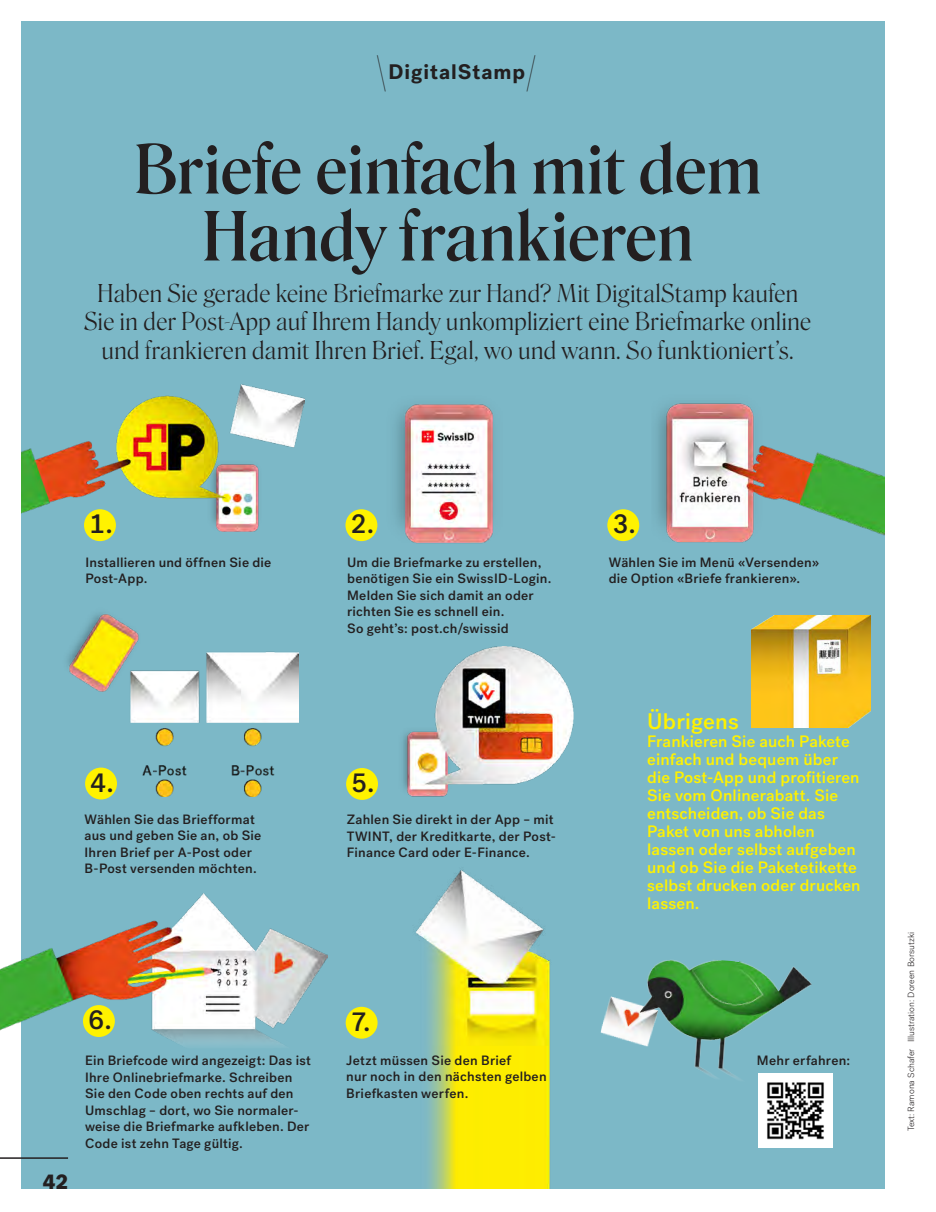
<style>
.page{position:relative;width:936px;height:1212px;background:#fff}
.page>*{position:absolute;margin:0;border:0;box-sizing:border-box;transform-origin:0 0}
.t1{font:500 66px/67.1px "Roslindale Display Narrow";letter-spacing:.015em;color:#231f20;text-align:center}
.t2{font:200 condensed 42.3px "Roslindale Display";color:#231f20}
.t3{font:500 27px "Post Grotesk";color:#231f20}
.t4{font:300 24px/28.5px "Roslindale Display Narrow";letter-spacing:.025em;color:#231f20;text-align:center}
.t5{font:500 22.5px "Post Grotesk";letter-spacing:.01em;color:#fff200}
.t6{font:700 21px "Post Grotesk";letter-spacing:.045em;color:#231f20}
.t7{font:900 21px "Post Grotesk";color:#231f20}
.t8{font:500 16.5px/18px "Post Grotesk";letter-spacing:.01em;color:#fff200}
.t9{font:500 13.5px/16.5px "Post Grotesk";letter-spacing:.02em;color:#231f20}
.t10{font:300 9px "Post Grotesk";color:#231f20}
</style>
<div class="page">
<div style="left:21px;top:21px;width:863px;height:1167px;background:#7cb8c7"></div>
<img style="left:67px;top:614px;width:231px;height:182px">
<img style="left:0;top:893px;width:327px;height:153px">
<img style="left:403px;top:646px;width:171px;height:151px">
<img style="left:637px;top:403px;width:247px;height:140px">
<img style="left:396px;top:404px;width:98px;height:139px">
<div style="left:85px;top:767px;width:32px;height:32px;background:#fff200;border-radius:50%"></div>
<div style="left:83px;top:1005px;width:32px;height:32px;background:#fff200;border-radius:50%"></div>
<div style="left:345px;top:1007px;width:32px;height:32px;background:#fff200;border-radius:50%"></div>
<div style="left:345px;top:509px;width:32px;height:32px;background:#fff200;border-radius:50%"></div>
<div style="left:607px;top:509px;width:32px;height:32px;background:#fff200;border-radius:50%"></div>
<div style="left:346px;top:768px;width:32px;height:32px;background:#fff200;border-radius:50%"></div>
<img style="left:21px;top:384px;width:284px;height:158px">
<img style="left:416px;top:870px;width:134px;height:318px">
<img style="left:600px;top:960px;width:212px;height:120px">
<img style="left:751px;top:616px;width:119px;height:111px">
<hr style="left:0;top:1157px;width:68px;height:2px;background:#231f20">
<img style="left:758px;top:1073px;width:74px;height:75px">
<h2 class="t2" style="left:375px;top:37px;width:14px">\</h2>
<h2 class="t2" style="left:525px;top:37px;width:14px">/</h2>
<h2 class="t6" style="left:388px;top:58px;width:138px">DigitalStamp</h2>
<h3 class="t1" style="left:135px;top:133px;width:628px">Briefe einfach mit dem<br>Handy frankieren</h3>
<p class="t4" style="left:84px;top:277px;width:728px">Haben Sie gerade keine Briefmarke zur Hand? Mit DigitalStamp kaufen<br>Sie in der Post-App auf Ihrem Handy unkompliziert eine Briefmarke online und frankieren damit Ihren Brief. Egal, wo und wann. So funktioniert’s.</p>
<p class="t3" style="left:89px;top:508px;width:25px">1.</p>
<p class="t3" style="left:350px;top:508px;width:25px">2.</p>
<p class="t3" style="left:612px;top:508px;width:25px">3.</p>
<p class="t9" style="left:85px;top:554px;width:187px">Installieren und öffnen Sie die<br>Post-App.</p>
<p class="t9" style="left:347px;top:554px;width:206px">Um die Briefmarke zu erstellen, benötigen Sie ein SwissID-Login.<br>Melden Sie sich damit an oder richten Sie es schnell ein.<br>So geht’s: post.ch/swissid</p>
<p class="t9" style="left:608px;top:554px;width:212px">Wählen Sie im Menü «Versenden» die Option «Briefe frankieren».</p>
<p class="t3" style="left:90px;top:766px;width:25px">4.</p>
<p class="t9" style="left:85px;top:811px;width:178px">Wählen Sie das Briefformat aus und geben Sie an, ob Sie<br>Ihren Brief per A-Post oder<br>B-Post versenden möchten.</p>
<p class="t3" style="left:351px;top:766px;width:25px">5.</p>
<p class="t9" style="left:347px;top:811px;width:210px">Zahlen Sie direkt in der App – mit<br>TWINT, der Kreditkarte, der Post-<br>Finance Card oder E-Finance.</p>
<h4 class="t5" style="left:647px;top:708px;width:93px">Übrigens</h4>
<p class="t8" style="left:647px;top:733px;width:215px">Frankieren Sie auch Pakete einfach und bequem über die Post-App und profitieren<br>Sie vom Onlinerabatt. Sie entscheiden, ob Sie das<br>Paket von uns abholen lassen oder selbst aufgeben und ob Sie die Paketetikette selbst drucken oder drucken lassen.</p>
<h3 class="t7" style="left:43px;top:1168px;width:27px">42</h3>
<p class="t3" style="left:88px;top:1003px;width:25px">6.</p>
<p class="t3" style="left:351px;top:1005px;width:21px">7.</p>
<p class="t9" style="left:85px;top:1052px;width:227px">Ein Briefcode wird angezeigt: Das ist Ihre Onlinebriefmarke. Schreiben Sie den Code oben rechts auf den Umschlag – dort, wo Sie normaler&shy;weise die Briefmarke aufkleben. Der Code ist zehn Tage gültig.</p>
<p class="t9" style="left:346px;top:1052px;width:202px">Jetzt müssen Sie den Brief<br>nur noch in den nächsten gelben<br>Briefkasten werfen.</p>
<p class="t9" style="left:756px;top:1052px;width:95px">Mehr erfahren:</p>
<p class="t10" style="left:905px;top:1131px;width:201px;rotate:-90deg">Text: Ramona Schafer Illustration: Doreen Borsutzki</p>
</div>
